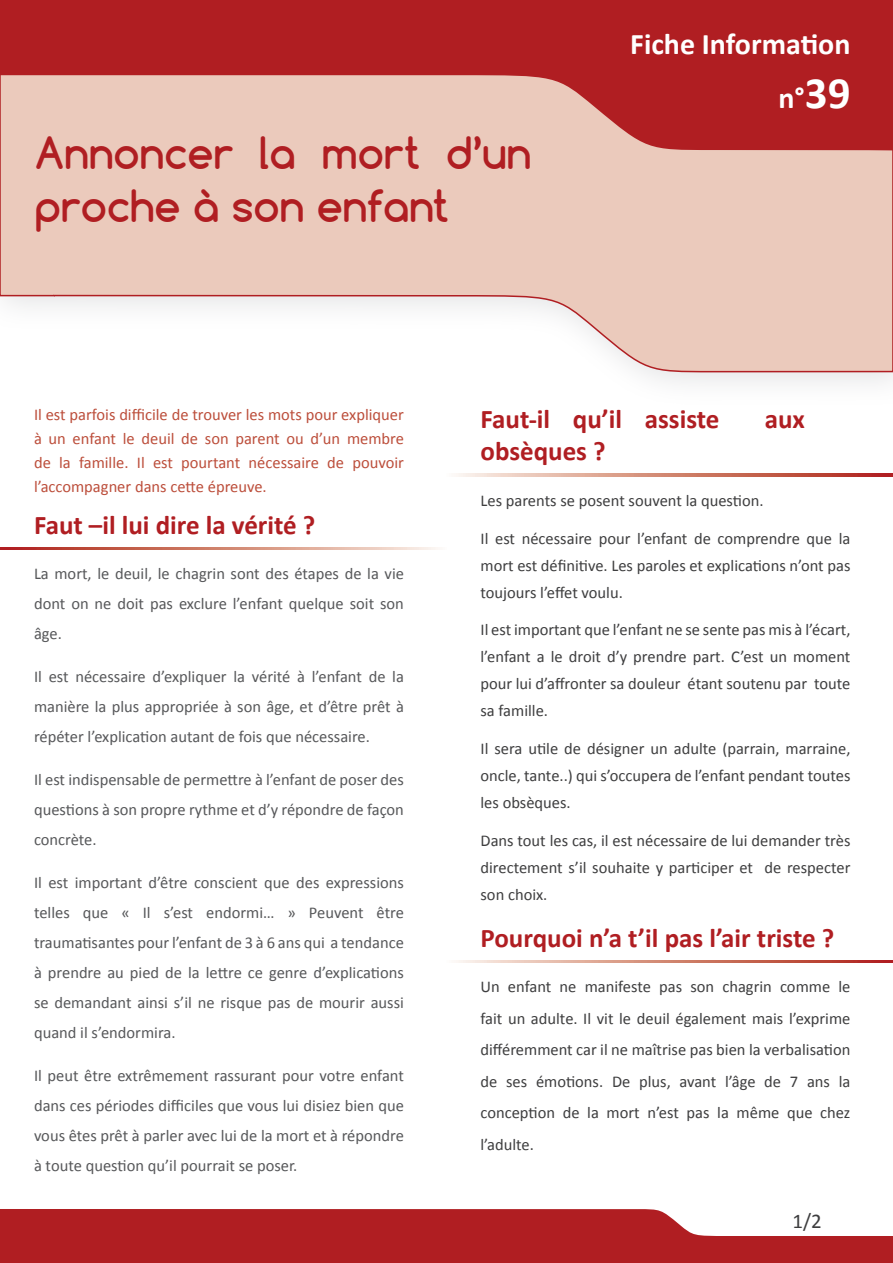
<style>
.page{position:relative;width:893px;height:1263px;background:#fff}
.page>*{position:absolute;margin:0;border:0;box-sizing:border-box;transform-origin:0 0}
.t1{font:700 42px/52.5px "Comfortaa";color:#b01e22}
.t2{font:700 30px "Calibri";color:#fff}
.Titre{font:700 27px "Calibri";color:#b01e22}
.t3{font:21px "Calibri";color:#3e3e3f}
.t4{font:16.5px/30px "Calibri";color:#57585a;text-align:justify}
.t5{font:16.5px/27px "Calibri";color:#3e3e3f;text-align:justify}
.t6{font:16.5px/24px "Calibri";color:#bc4e3b;text-align:justify}
.s1{font-size:45px}
</style>
<div class="page">
<svg style="left:0;top:150px;width:893px;height:224px"></svg>
<svg style="left:0;top:0;width:893px;height:150px;background:#c35755"></svg>
<svg style="left:0;top:1209px;width:893px;height:54px;background:#b9393c"></svg>
<svg style="left:0;top:547px;width:438px;height:2px"></svg>
<svg style="left:456px;top:474px;width:437px;height:2px"></svg>
<svg style="left:456px;top:960px;width:437px;height:2px"></svg>
<p class="t1" style="left:35px;top:127px;width:498px">Annoncer la mort d’un proche à son enfant</p>
<p class="t2" style="left:630px;top:25px;width:222px">Fiche Information</p>
<p class="t2" style="left:778px;top:79px;width:73px">n°<span class="s1">39</span></p>
<p class="t6" style="left:34px;top:402px;width:371px">Il est parfois difficile de trouver les mots pour expliquer à un enfant le deuil de son parent ou d’un membre de la famille. Il est pourtant nécessaire de pouvoir l’accompagner dans cette épreuve.</p>
<p class="Titre" style="left:480px;top:402px;width:240px">Faut-il qu’il assiste</p>
<p class="Titre" style="left:765px;top:402px;width:42px">aux</p>
<p class="Titre" style="left:480px;top:434px;width:127px">obsèques ?</p>
<p class="t5" style="left:480px;top:487px;width:285px">Les parents se posent souvent la question.</p>
<p class="t5" style="left:480px;top:525px;width:371px">Il est nécessaire pour l’enfant de comprendre que la mort est définitive. Les paroles et explications n’ont pas toujours l’effet voulu.</p>
<p class="t5" style="left:480px;top:616px;width:371px">Il est important que l’enfant ne se sente pas mis à l’écart, l’enfant a le droit d’y prendre part. C’est un moment pour lui d’affronter sa douleur étant soutenu par toute sa famille.</p>
<p class="t5" style="left:480px;top:735px;width:371px">Il sera utile de désigner un adulte (parrain, marraine, oncle, tante..) qui s’occupera de l’enfant pendant toutes les obsèques.</p>
<p class="t5" style="left:480px;top:827px;width:371px">Dans tout les cas, il est nécessaire de lui demander très directement s’il souhaite y participer et de respecter son choix.</p>
<p class="Titre" style="left:480px;top:920px;width:355px">Pourquoi n’a t’il pas l’air triste ?</p>
<p class="t5" style="left:480px;top:971px;width:371px;line-height:31.5px">Un enfant ne manifeste pas son chagrin comme le fait un adulte. Il vit le deuil également mais l’exprime différemment car il ne maîtrise pas bien la verbalisation de ses émotions. De plus, avant l’âge de 7 ans la conception de la mort n’est pas la même que chez l’adulte.</p>
<p class="Titre" style="left:34px;top:507px;width:283px">Faut –il lui dire la vérité ?</p>
<p class="t4" style="left:34px;top:559px;width:371px">La mort, le deuil, le chagrin sont des étapes de la vie dont on ne doit pas exclure l’enfant quelque soit son âge.</p>
<p class="t4" style="left:34px;top:662px;width:371px">Il est nécessaire d’expliquer la vérité à l’enfant de la manière la plus appropriée à son âge, et d’être prêt à répéter l’explication autant de fois que nécessaire.</p>
<p class="t4" style="left:34px;top:765px;width:371px">Il est indispensable de permettre à l’enfant de poser des questions à son propre rythme et d’y répondre de façon concrète.</p>
<p class="t4" style="left:34px;top:867px;width:371px">Il est important d’être conscient que des expressions telles que « Il s’est endormi… » Peuvent être traumatisantes pour l’enfant de 3 à 6 ans qui a tendance à prendre au pied de la lettre ce genre d’explications se demandant ainsi s’il ne risque pas de mourir aussi quand il s’endormira.</p>
<p class="t4" style="left:34px;top:1060px;width:371px">Il peut être extrêmement rassurant pour votre enfant dans ces périodes difficiles que vous lui disiez bien que vous êtes prêt à parler avec lui de la mort et à répondre à toute question qu’il pourrait se poser.</p>
<p class="t3" style="left:792px;top:1207px;width:31px">1/2</p>
</div>
